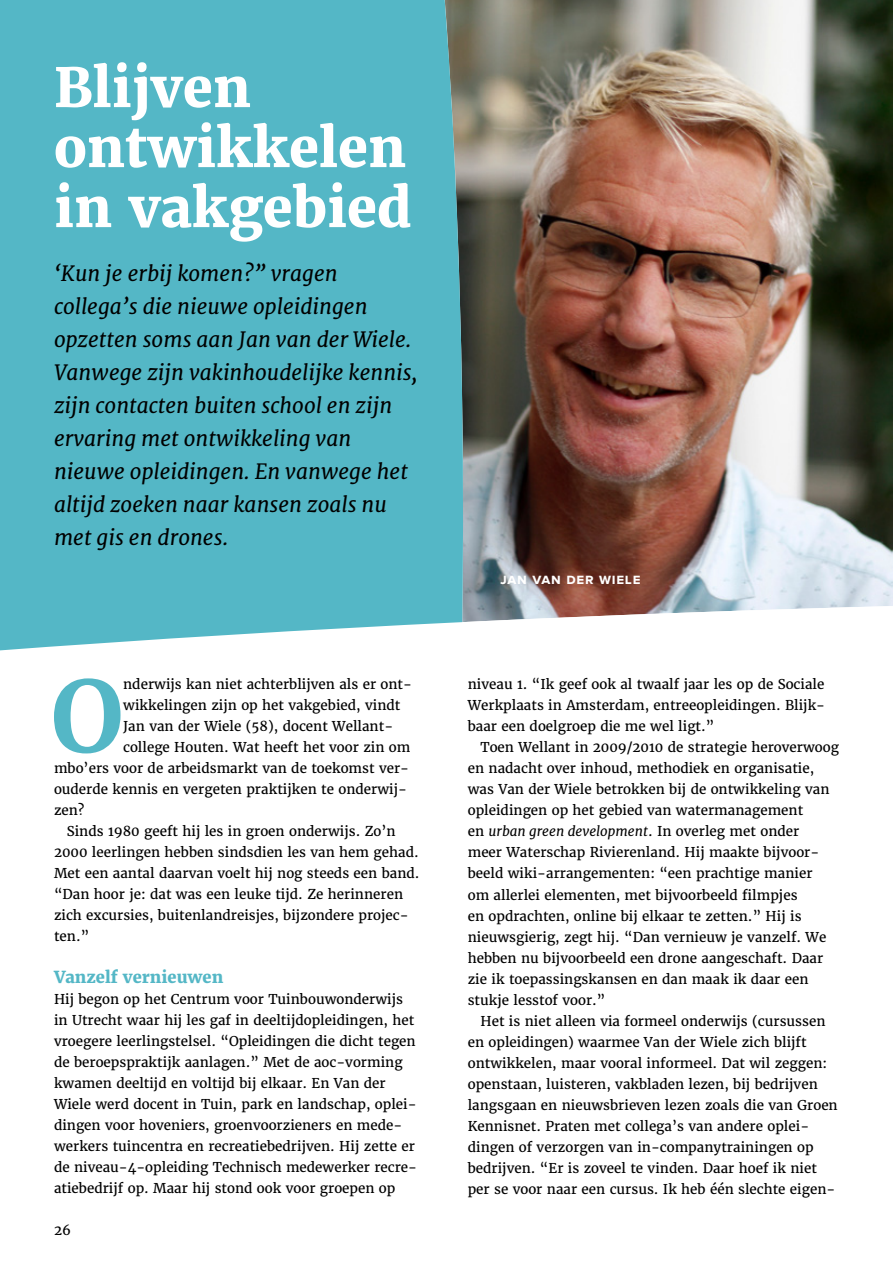
<style>
.page{position:relative;width:893px;height:1263px;background:#fff}
.page>*{position:absolute;margin:0;border:0;box-sizing:border-box;transform-origin:0 0}
.t1{font:700 98.25px "Merriweather";color:#54b7c6}
.t2{font:800 54px/60px "Merriweather";color:#fff}
.t3{font:italic 21px/33px "Merriweather";color:#000}
.t4{font:800 16.5px "Merriweather";color:#54b7c6}
.t5{font:700 15px "Proxima Nova";letter-spacing:.05em;color:#fff}
.t6{font:13.5px/21px "Merriweather";color:#000}
.s1{font-style:italic}
</style>
<div class="page">
<img style="left:468px;top:0;width:425px;height:606px">
<svg style="left:468px;top:606px;width:404px;height:16px"></svg>
<div style="left:0;top:0;width:468px;height:651px;background:#54b7c6"></div>
<h2 class="t2" style="left:54px;top:57px;width:359px">Blijven ontwikkelen in vakgebied</h2>
<p class="t3" style="left:54px;top:257px;width:365px">‘Kun je erbij komen?” vragen collega’s die nieuwe opleidingen opzetten soms aan Jan van der Wiele.<br>Vanwege zijn vakinhoudelijke kennis, zijn contacten buiten school en zijn ervaring met ontwikkeling van nieuwe opleidingen. En vanwege het altijd zoeken naar kansen zoals nu met gis en drones.</p>
<h1 class="t1" style="left:51px;top:654px;width:73px">O</h1>
<p class="t6" style="left:123px;top:674px;width:290px">nderwijs kan niet achterblijven als er ont-</p>
<p class="t6" style="left:123px;top:695px;width:279px">wikkelingen zijn op het vakgebied, vindt</p>
<p class="t6" style="left:123px;top:716px;width:271px">Jan van der Wiele (58), docent Wellant-</p>
<p class="t6" style="left:123px;top:737px;width:289px">college Houten. Wat heeft het voor zin om</p>
<p class="t6" style="left:54px;top:758px;width:357px">mbo’ers voor de arbeidsmarkt van de toekomst ver-</p>
<p class="t6" style="left:54px;top:779px;width:354px">ouderde kennis en vergeten praktijken te onderwij-</p>
<p class="t6" style="left:54px;top:800px;width:32px">zen?</p>
<p class="t6" style="left:67px;top:821px;width:330px">Sinds 1980 geeft hij les in groen onderwijs. Zo’n</p>
<p class="t6" style="left:54px;top:842px;width:366px">2000 leerlingen hebben sindsdien les van hem gehad.</p>
<p class="t6" style="left:54px;top:863px;width:367px">Met een aantal daarvan voelt hij nog steeds een band.</p>
<p class="t6" style="left:54px;top:884px;width:351px">“Dan hoor je: dat was een leuke tijd. Ze herinneren</p>
<p class="t6" style="left:54px;top:905px;width:356px">zich excursies, buitenlandreisjes, bijzondere projec-</p>
<p class="t6" style="left:54px;top:926px;width:37px">ten.”</p>
<p class="t4" style="left:54px;top:967px;width:171px">Vanzelf vernieuwen</p>
<p class="t6" style="left:54px;top:989px;width:365px">Hij begon op het Centrum voor Tuinbouwonderwijs in Utrecht waar hij les gaf in deeltijdopleidingen, het vroegere leerlingstelsel. “Opleidingen die dicht tegen de beroepspraktijk aanlagen.” Met de aoc-vorming kwamen deeltijd en voltijd bij elkaar. En Van der Wiele werd docent in Tuin, park en landschap, oplei&shy;dingen voor hoveniers, groenvoorzieners en mede&shy;werkers tuincentra en recreatiebedrijven. Hij zette er de niveau-4-opleiding Technisch medewerker recre&shy;atiebedrijf op. Maar hij stond ook voor groepen op</p>
<p class="t6" style="left:54px;top:1220px;width:18px">26</p>
<p class="t5" style="left:500px;top:571px;width:141px">Jan van der Wiele</p>
<p class="t6" style="left:468px;top:674px;width:359px;text-align:justify">niveau 1. “Ik geef ook al twaalf jaar les op de Sociale Werkplaats in Amsterdam, entreeopleidingen. Blijk&shy;baar een doelgroep die me wel ligt.”</p>
<p class="t6" style="left:468px;top:737px;width:373px;text-indent:13px">Toen Wellant in 2009/2010 de strategie heroverwoog en nadacht over inhoud, methodiek en organisatie, was Van der Wiele betrokken bij de ontwikkeling van opleidingen op het gebied van watermanagement<br>en <span class="s1">urban green development</span>. In overleg met onder<br>meer Waterschap Rivierenland. Hij maakte bijvoor&shy;beeld wiki-arrangementen: “een prachtige manier<br>om allerlei elementen, met bijvoorbeeld filmpjes<br>en opdrachten, online bij elkaar te zetten.” Hij is nieuwsgierig, zegt hij. “Dan vernieuw je vanzelf. We hebben nu bijvoorbeeld een drone aangeschaft. Daar zie ik toepassingskansen en dan maak ik daar een stukje lesstof voor.”</p>
<p class="t6" style="left:468px;top:1010px;width:371px;text-indent:13px">Het is niet alleen via formeel onderwijs (cursussen en opleidingen) waarmee Van der Wiele zich blijft ontwikkelen, maar vooral informeel. Dat wil zeggen: openstaan, luisteren, vakbladen lezen, bij bedrijven langsgaan en nieuwsbrieven lezen zoals die van Groen Kennisnet. Praten met collega’s van andere oplei&shy;dingen of verzorgen van in-companytrainingen op bedrijven. “Er is zoveel te vinden. Daar hoef ik niet per se voor naar een cursus. Ik heb één slechte eigen-</p>
</div>
